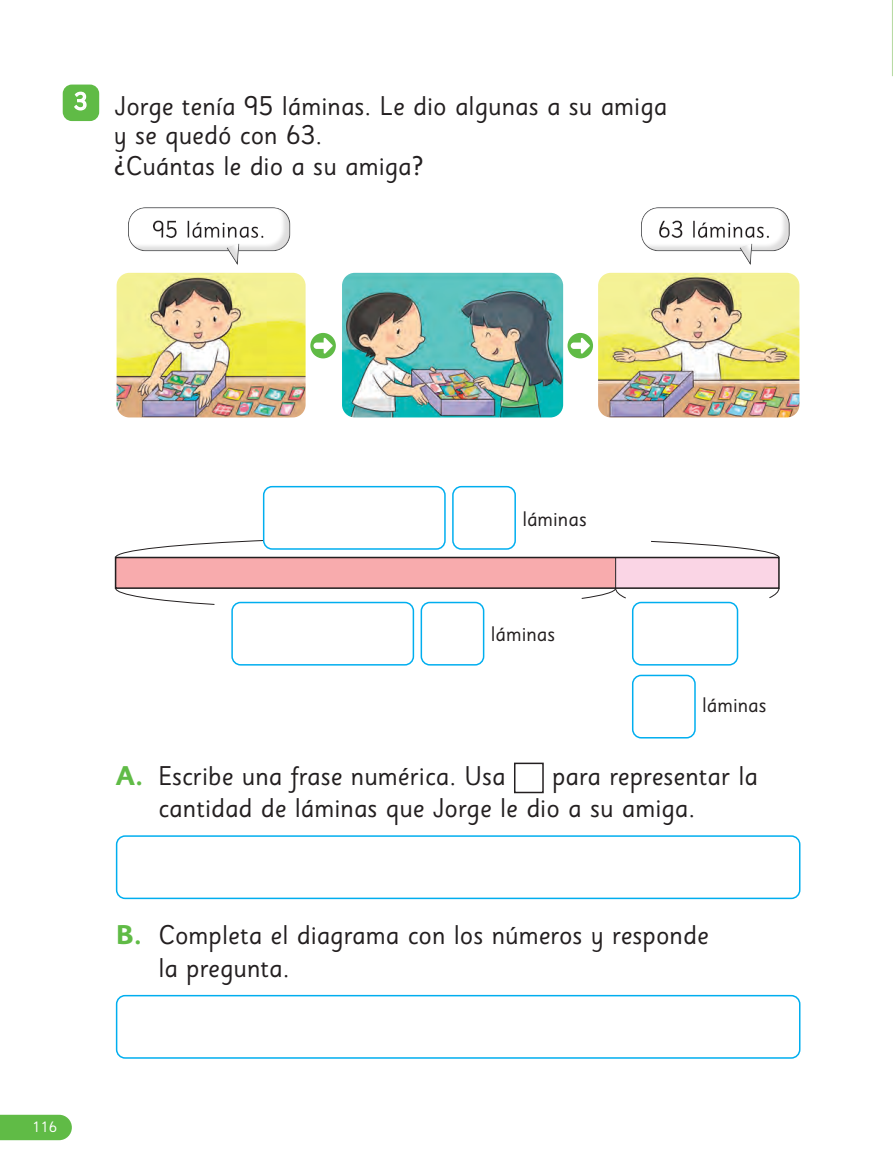
<style>
.page{position:relative;width:893px;height:1170px;background:#fff}
.page>*{position:absolute;margin:0;border:0;box-sizing:border-box;transform-origin:0 0}
.t1{font:27px/30.3px "Sassoon Sans Std";color:#231f20}
.t2{font:21px "Sassoon Sans Std";color:#231f20}
.t3{font:15px "Sassoon Sans Std";color:#fff}
.s1{font-weight:700;color:#60bb46}
</style>
<div class="page">
<hr style="left:892px;top:0;width:1px;height:1169px;background:#ddedd4">
<svg style="left:0;top:1114px;width:72px;height:26px;background:#6abf52"></svg>
<img style="left:117px;top:273px;width:189px;height:144px">
<img style="left:342px;top:273px;width:221px;height:144px">
<img style="left:598px;top:273px;width:201px;height:144px">
<div style="left:310px;top:333px;width:26px;height:25px;background:#60bb46;border-radius:50%"></div>
<svg style="left:314px;top:337px;width:19px;height:17px"></svg>
<div style="left:567px;top:333px;width:26px;height:25px;background:#60bb46;border-radius:50%"></div>
<svg style="left:571px;top:337px;width:19px;height:17px"></svg>
<div style="left:63px;top:85px;width:36px;height:36px;background:#60bb46;border-radius:9px"></div>
<div style="left:127px;top:207px;width:164px;height:46px;background:#231f20;opacity:.15"></div>
<svg style="left:128px;top:208px;width:162px;height:57px"></svg>
<div style="left:640px;top:207px;width:156px;height:46px;background:#231f20;opacity:.15"></div>
<svg style="left:641px;top:208px;width:148px;height:57px"></svg>
<svg style="left:115px;top:539px;width:664px;height:66px"></svg>
<div style="left:116px;top:557px;width:500px;height:31px;background:#f8abad"></div>
<svg style="left:615px;top:589px;width:164px;height:9px"></svg>
<div style="left:616px;top:557px;width:163px;height:31px;background:#fad5e5"></div>
<hr style="left:615px;top:557px;width:1px;height:31px;background:#231f20">
<div style="left:115px;top:556px;width:665px;height:33px;border:2px solid #231f20"></div>
<div style="left:307px;top:524px;width:315px;height:26px;background:#fff"></div>
<div style="left:264px;top:486px;width:181px;height:63px;background:#fff;border-radius:9px"></div>
<div style="left:263px;top:486px;width:183px;height:63px;border:2px solid #00aeef;border-radius:9px"></div>
<div style="left:452px;top:486px;width:64px;height:63px;border:2px solid #00aeef;border-radius:9px"></div>
<div style="left:232px;top:602px;width:181px;height:62px;background:#fff;border-radius:9px"></div>
<div style="left:231px;top:601px;width:183px;height:64px;border:2px solid #00aeef;border-radius:9px"></div>
<div style="left:421px;top:602px;width:63px;height:62px;background:#fff;border-radius:9px"></div>
<div style="left:421px;top:601px;width:63px;height:64px;border:2px solid #00aeef;border-radius:9px"></div>
<div style="left:632px;top:674px;width:64px;height:64px;border:2px solid #00aeef;border-radius:9px"></div>
<div style="left:633px;top:602px;width:104px;height:62px;background:#fff;border-radius:9px"></div>
<div style="left:632px;top:601px;width:106px;height:64px;border:2px solid #00aeef;border-radius:9px"></div>
<div style="left:514px;top:762px;width:30px;height:31px;border:2px solid #231f20"></div>
<div style="left:116px;top:835px;width:684px;height:64px;border:2px solid #00aeef;border-radius:9px"></div>
<div style="left:116px;top:994px;width:684px;height:64px;border:2px solid #00aeef;border-radius:9px"></div>
<svg style="left:892px;top:0;width:1px;height:117px"></svg>
<p class="t1" style="left:114px;top:91px;width:555px;text-indent:-40px"><sup>3</sup> Jorge tenía 95 láminas. Le dio algunas a su amiga y se quedó con 63.<br>¿Cuántas le dio a su amiga?</p>
<p class="t3" style="left:32px;top:1118px;width:26px">116</p>
<p class="t2" style="left:522px;top:506px;width:66px">láminas</p>
<p class="t2" style="left:491px;top:621px;width:66px">láminas</p>
<p class="t2" style="left:702px;top:692px;width:66px">láminas</p>
<p class="t1" style="left:116px;top:760px;width:391px"><span class="s1">A.</span> Escribe una frase numérica. Usa</p>
<p class="t1" style="left:158px;top:759px;width:601px;line-height:32.4px;text-indent:394px">para representar la cantidad de láminas que Jorge le dio a su amiga.</p>
<p class="t1" style="left:158px;top:919px;width:552px;line-height:32.4px;text-indent:-43px"><span class="s1">B.</span> Completa el diagrama con los números y responde la pregunta.</p>
</div>
